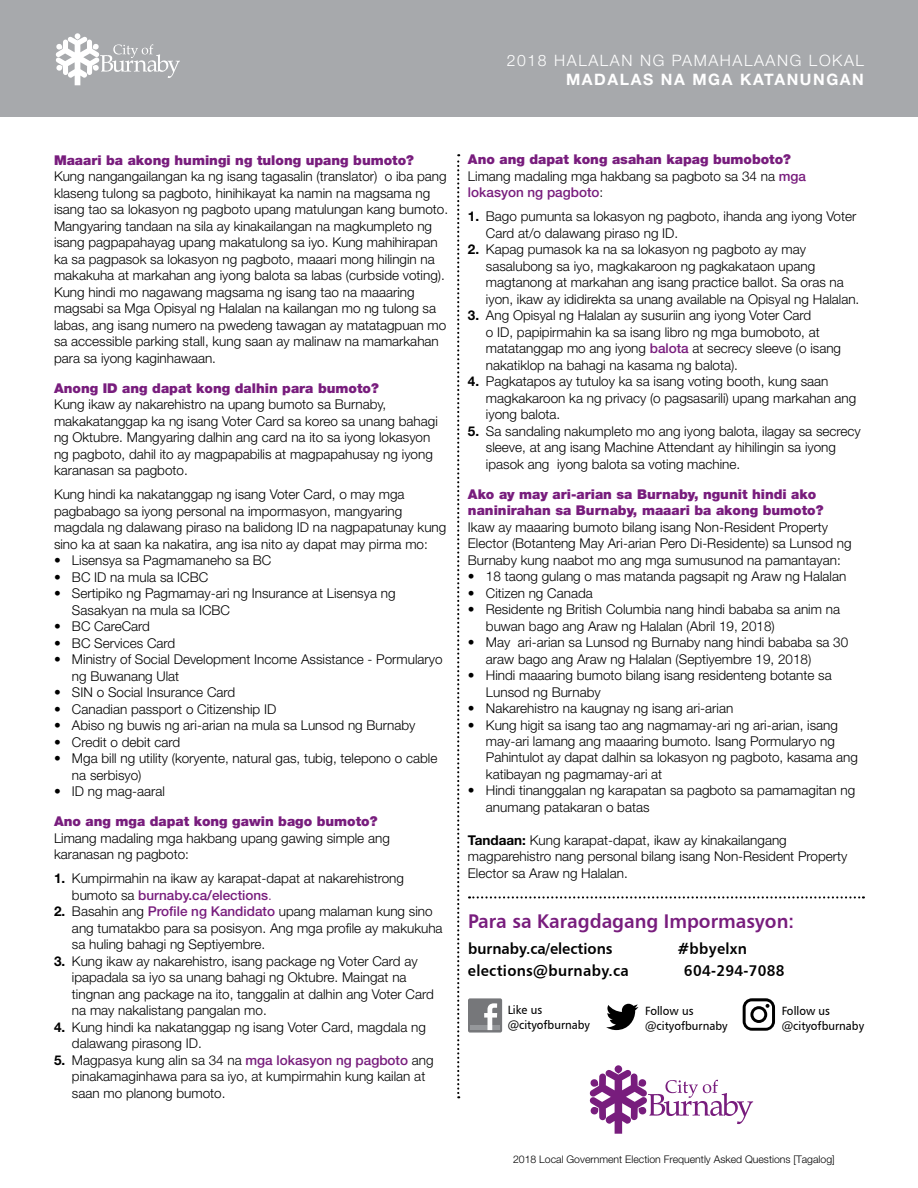
<style>
.page{position:relative;width:918px;height:1188px;background:#fff}
.page>*{position:absolute;margin:0;border:0;box-sizing:border-box;transform-origin:0 0}
.t1{font:19.8px "Humanist 777 BT Bold B";color:#781d7d;scale:.95 1}
.t2{font:300 15.75px "Helvetica Neue";letter-spacing:.1em;color:#fff}
.t3{font:700 15.75px "Helvetica Neue";letter-spacing:.1em;color:#fff}
.t4{font:15.6px "Humanist 777 BT Bold B";letter-spacing:.02em;color:#000;scale:.95 1}
.t5{font:15.6px "Humanist 777 BT Bold B";color:#000;scale:.95 1}
.t6{font:300 13.5px/16.5px "Helvetica Neue";color:#000}
.t7{font:900 13.5px/16.5px "Helvetica Neue";color:#781d7d}
.t8{font:12px/15.1px "Humanist 777 BT Roman B";color:#000;scale:.95 1}
.t9{font:300 10.5px "Helvetica Neue";color:#000}
.s1{font-weight:700}
.s2{font-weight:500;color:#781d7d}
.s3{color:#781d7d}
.s4{font-weight:900;color:#781d7d}
</style>
<div class="page">
<svg style="left:457px;top:154px;width:2px;height:944px"></svg>
<svg style="left:469px;top:896px;width:395px;height:3px"></svg>
<div style="left:0;top:0;width:918px;height:117px;background:#a7a9ac"></div>
<svg style="left:55px;top:33px;width:125px;height:52px"></svg>
<svg style="left:589px;top:1065px;width:164px;height:69px"></svg>
<div style="left:468px;top:998px;width:34px;height:35px;background:#76777a;border-radius:2px"></div>
<div style="left:470px;top:1025px;width:30px;height:5px;background:#95979a"></div>
<svg style="left:484px;top:1003px;width:13px;height:27px"></svg>
<svg style="left:606px;top:1004px;width:32px;height:26px"></svg>
<svg style="left:743px;top:998px;width:32px;height:33px"></svg>
<p class="t2" style="left:507px;top:51px;width:359px">2018 HALALAN NG PAMAHALAANG LOKAL</p>
<p class="t3" style="left:566px;top:70px;width:299px">MADALAS NA MGA KATANUNGAN</p>
<p class="t7" style="left:54px;top:152px;width:362px">Maaari ba akong humingi ng tulong upang bumoto?</p>
<p class="t6" style="left:54px;top:168px;width:396px">Kung nangangailangan ka ng isang tagasalin (translator) o iba pang klaseng tulong sa pagboto, hinihikayat ka namin na magsama ng isang tao sa lokasyon ng pagboto upang matulungan kang bumoto.<br>Mangyaring tandaan na sila ay kinakailangan na magkumpleto ng isang pagpapahayag upang makatulong sa iyo. Kung mahihirapan ka sa pagpasok sa lokasyon ng pagboto, maaari mong hilingin na makakuha at markahan ang iyong balota sa labas (curbside voting).<br>Kung hindi mo nagawang magsama ng isang tao na maaaring magsabi sa Mga Opisyal ng Halalan na kailangan mo ng tulong sa labas, ang isang numero na pwedeng tawagan ay matatagpuan mo sa accessible parking stall, kung saan ay malinaw na mamarkahan para sa iyong kaginhawaan.</p>
<p class="t7" style="left:54px;top:380px;width:326px">Anong ID ang dapat kong dalhin para bumoto?</p>
<p class="t6" style="left:54px;top:396px;width:385px">Kung ikaw ay nakarehistro na upang bumoto sa Burnaby, makakatanggap ka ng isang Voter Card sa koreo sa unang bahagi ng Oktubre. Mangyaring dalhin ang card na ito sa iyong lokasyon ng pagboto, dahil ito ay magpapabilis at magpapahusay ng iyong karanasan sa pagboto.</p>
<p class="t6" style="left:54px;top:486px;width:394px">Kung hindi ka nakatanggap ng isang Voter Card, o may mga pagbabago sa iyong personal na impormasyon, mangyaring magdala ng dalawang piraso na balidong ID na nagpapatunay kung sino ka at saan ka nakatira, ang isa nito ay dapat may pirma mo:</p>
<p class="t6" style="left:54px;top:552px;width:219px">• Lisensya sa Pagmamaneho sa BC</p>
<p class="t6" style="left:54px;top:568px;width:156px">• BC ID na mula sa ICBC</p>
<p class="t6" style="left:72px;top:585px;width:325px;text-indent:-18px">• Sertipiko ng Pagmamay-ari ng Insurance at Lisensya ng<br>Sasakyan na mula sa ICBC</p>
<p class="t6" style="left:54px;top:618px;width:98px">• BC CareCard</p>
<p class="t6" style="left:54px;top:634px;width:123px">• BC Services Card</p>
<p class="t6" style="left:72px;top:651px;width:372px;text-indent:-18px">• Ministry of Social Development Income Assistance - Pormularyo ng Buwanang Ulat</p>
<p class="t6" style="left:54px;top:684px;width:183px">• SIN o Social Insurance Card</p>
<p class="t6" style="left:54px;top:700px;width:224px">• Canadian passport o Citizenship ID</p>
<p class="t6" style="left:54px;top:717px;width:363px">• Abiso ng buwis ng ari-arian na mula sa Lunsod ng Burnaby</p>
<p class="t6" style="left:54px;top:733px;width:128px">• Credit o debit card</p>
<p class="t6" style="left:72px;top:750px;width:367px;text-indent:-18px">• Mga bill ng utility (koryente, natural gas, tubig, telepono o cable na serbisyo)</p>
<p class="t6" style="left:54px;top:783px;width:113px">• ID ng mag-aaral</p>
<p class="t7" style="left:54px;top:813px;width:325px">Ano ang mga dapat kong gawin bago bumoto?</p>
<p class="t6" style="left:54px;top:829px;width:337px">Limang madaling mga hakbang upang gawing simple ang karanasan ng pagboto:</p>
<p class="t6" style="left:72px;top:870px;width:334px;text-indent:-18px"><span class="s1">1.</span> Kumpirmahin na ikaw ay karapat-dapat at nakarehistrong bumoto sa <span class="s2">burnaby.ca/elections</span><span class="s3">.</span></p>
<p class="t6" style="left:72px;top:903px;width:372px;text-indent:-18px"><span class="s1">2.</span> Basahin ang <span class="s2">Profile ng Kandidato</span> upang malaman kung sino ang tumatakbo para sa posisyon. Ang mga profile ay makukuha sa huling bahagi ng Septiyembre.</p>
<p class="t6" style="left:72px;top:952px;width:363px;text-indent:-18px"><span class="s1">3.</span> Kung ikaw ay nakarehistro, isang package ng Voter Card ay ipapadala sa iyo sa unang bahagi ng Oktubre. Maingat na tingnan ang package na ito, tanggalin at dalhin ang Voter Card na may nakalistang pangalan mo.</p>
<p class="t6" style="left:72px;top:1018px;width:355px;text-indent:-18px"><span class="s1">4.</span> Kung hindi ka nakatanggap ng isang Voter Card, magdala ng dalawang pirasong ID.</p>
<p class="t6" style="left:72px;top:1051px;width:363px;text-indent:-18px"><span class="s1">5.</span> Magpasya kung alin sa 34 na <span class="s2">mga lokasyon ng pagboto</span> ang pinakamaginhawa para sa iyo, at kumpirmahin kung kailan at saan mo planong bumoto.</p>
<p class="t6" style="left:468px;top:151px;width:340px"><span class="s4">Ano ang dapat kong asahan kapag bumoboto?<br></span>Limang madaling mga hakbang sa pagboto sa 34 na <span class="s2">mga lokasyon ng pagboto</span>:</p>
<p class="t6" style="left:486px;top:208px;width:372px;text-indent:-18px"><span class="s1">1.</span> Bago pumunta sa lokasyon ng pagboto, ihanda ang iyong Voter<br>Card at/o dalawang piraso ng ID.</p>
<p class="t6" style="left:486px;top:241px;width:375px;text-indent:-18px"><span class="s1">2.</span> Kapag pumasok ka na sa lokasyon ng pagboto ay may sasalubong sa iyo, magkakaroon ng pagkakataon upang magtanong at markahan ang isang practice ballot. Sa oras na iyon, ikaw ay ididirekta sa unang available na Opisyal ng Halalan.</p>
<p class="t6" style="left:486px;top:307px;width:357px;text-indent:-18px"><span class="s1">3.</span> Ang Opisyal ng Halalan ay susuriin ang iyong Voter Card<br>o ID, papipirmahin ka sa isang libro ng mga bumoboto, at matatanggap mo ang iyong <span class="s2">balota</span> at secrecy sleeve (o isang nakatiklop na bahagi na kasama ng balota).</p>
<p class="t6" style="left:486px;top:373px;width:372px;text-indent:-18px"><span class="s1">4.</span> Pagkatapos ay tutuloy ka sa isang voting booth, kung saan magkakaroon ka ng privacy (o pagsasarili) upang markahan ang iyong balota.</p>
<p class="t6" style="left:486px;top:422px;width:376px;text-indent:-18px"><span class="s1">5.</span> Sa sandaling nakumpleto mo ang iyong balota, ilagay sa secrecy sleeve, at ang isang Machine Attendant ay hihilingin sa iyong ipasok ang iyong balota sa voting machine.</p>
<p class="t7" style="left:468px;top:485px;width:357px">Ako ay may ari-arian sa Burnaby, ngunit hindi ako naninirahan sa Burnaby, maaari ba akong bumoto?</p>
<p class="t6" style="left:468px;top:518px;width:385px">Ikaw ay maaaring bumoto bilang isang Non-Resident Property<br>Elector (Botanteng May Ari-arian Pero Di-Residente) sa Lunsod ng<br>Burnaby kung naabot mo ang mga sumusunod na pamantayan:</p>
<p class="t6" style="left:468px;top:568px;width:380px">• 18 taong gulang o mas matanda pagsapit ng Araw ng Halalan</p>
<p class="t6" style="left:468px;top:584px;width:126px">• Citizen ng Canada</p>
<p class="t6" style="left:486px;top:601px;width:356px;text-indent:-18px">• Residente ng British Columbia nang hindi bababa sa anim na buwan bago ang Araw ng Halalan (Abril 19, 2018)</p>
<p class="t6" style="left:486px;top:634px;width:364px;text-indent:-18px">• May ari-arian sa Lunsod ng Burnaby nang hindi bababa sa 30 araw bago ang Araw ng Halalan (Septiyembre 19, 2018)</p>
<p class="t6" style="left:486px;top:667px;width:347px;text-indent:-18px">• Hindi maaaring bumoto bilang isang residenteng botante sa<br>Lunsod ng Burnaby</p>
<p class="t6" style="left:468px;top:700px;width:267px">• Nakarehistro na kaugnay ng isang ari-arian</p>
<p class="t6" style="left:486px;top:716px;width:374px;text-indent:-18px">• Kung higit sa isang tao ang nagmamay-ari ng ari-arian, isang may-ari lamang ang maaaring bumoto. Isang Pormularyo ng Pahintulot ay dapat dalhin sa lokasyon ng pagboto, kasama ang katibayan ng pagmamay-ari at</p>
<p class="t6" style="left:486px;top:782px;width:371px;text-indent:-18px">• Hindi tinanggalan ng karapatan sa pagboto sa pamamagitan ng anumang patakaran o batas</p>
<p class="t6" style="left:468px;top:832px;width:381px"><span class="s1">Tandaan:</span> Kung karapat-dapat, ikaw ay kinakailangang magparehistro nang personal bilang isang Non-Resident Property<br>Elector sa Araw ng Halalan.</p>
<h1 class="t1" style="left:468px;top:908px;width:345px">Para sa Karagdagang Impormasyon:</h1>
<p class="t5" style="left:468px;top:939px;width:154px">burnaby.ca/elections</p>
<p class="t4" style="left:678px;top:939px;width:74px">#bbyelxn</p>
<p class="t4" style="left:468px;top:961px;width:171px">elections@burnaby.ca</p>
<p class="t4" style="left:684px;top:961px;width:107px">604-294-7088</p>
<p class="t8" style="left:645px;top:1003px;width:88px">Follow us @cityofburnaby</p>
<p class="t8" style="left:782px;top:1003px;width:88px">Follow us @cityofburnaby</p>
<p class="t8" style="left:508px;top:1002px;width:88px">Like us @cityofburnaby</p>
<p class="t9" style="left:513px;top:1153px;width:323px">2018 Local Government Election Frequently Asked Questions [Tagalog]</p>
</div>
